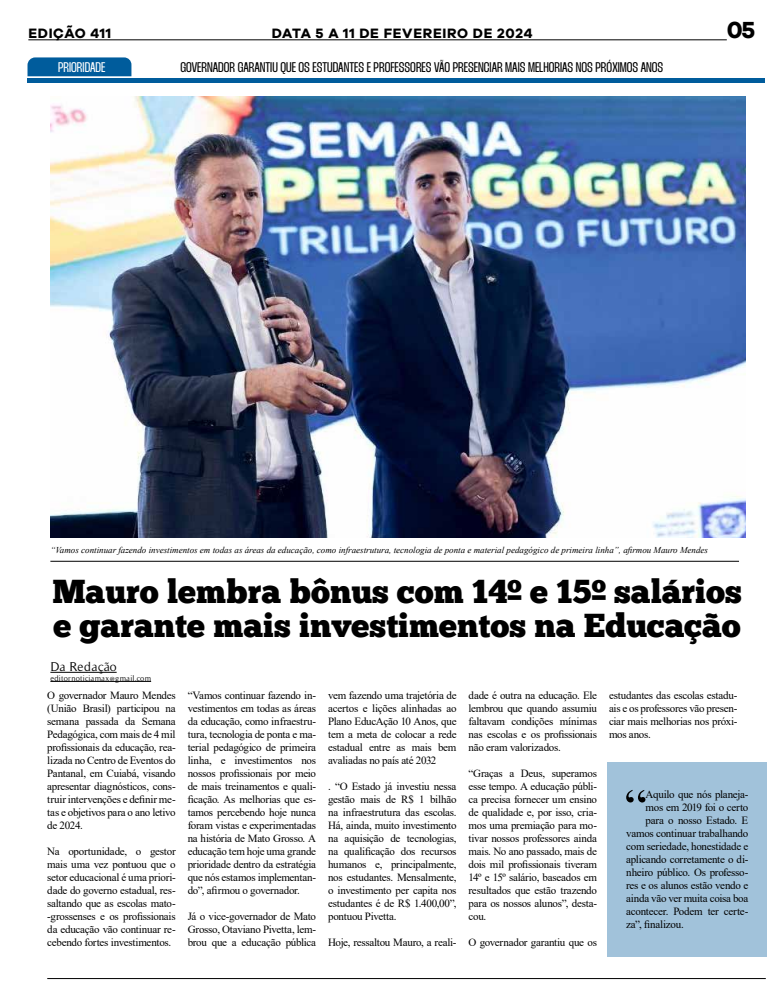
<style>
.page{position:relative;width:780px;height:993px;background:#fff}
.page>*{position:absolute;margin:0;border:0;box-sizing:border-box;transform-origin:0 0}
.t1{font:50.3px "Times New Roman";color:#000}
.t2{font:33px/34px "Chunk Five Ex";color:#000}
.t3{font:700 24px "Galyon";color:#000}
.t4{font:900 14px "Thunder";color:#000}
.t5{font:700 14px "Galyon";letter-spacing:.05em;color:#000}
.t6{font:900 14px "Thunder";color:#fff}
.t7{font:13px "Timeless";color:#000}
.t8{font:11px/13px "Times New Roman";letter-spacing:-.025em;color:#000;text-align:justify}
.t9{font:italic 9px "Times New Roman";color:#000}
.t10{font:8px "Timeless";letter-spacing:.025em;color:#000}
</style>
<div class="page">
<img style="left:50px;top:96px;width:695px;height:441px">
<div style="left:607px;top:761px;width:160px;height:194px;background:#a1c2da"></div>
<hr style="left:28px;top:39px;width:698px;height:1px;background:#000">
<hr style="left:50px;top:671px;width:67px;height:1px;background:#000">
<hr style="left:50px;top:681px;width:101px;height:1px;background:#000">
<hr style="left:50px;top:561px;width:689px;height:1px;background:#000">
<hr style="left:47px;top:977px;width:718px;height:1px;background:#000">
<div style="left:27px;top:78px;width:737px;height:5px;background:#005c9c"></div>
<svg style="left:27px;top:57px;width:104px;height:19px;background:#0a629f"></svg>
<p class="t5" style="left:28px;top:24px;width:85px">EDIÇÃO 411</p>
<p class="t5" style="left:272px;top:24px;width:262px">DATA 5 A 11 DE FEVEREIRO DE 2024</p>
<h3 class="t3" style="left:726px;top:15px;width:30px">05</h3>
<p class="t6" style="left:58px;top:59px;width:49px">PRIORIDADE</p>
<p class="t4" style="left:180px;top:59px;width:484px">GOVERNADOR GARANTIU QUE OS ESTUDANTES E PROFESSORES VÃO PRESENCIAR MAIS MELHORIAS NOS PRÓXIMOS ANOS</p>
<p class="t9" style="left:50px;top:543px;width:659px">“Vamos continuar fazendo investimentos em todas as áreas da educação, como infraestrutura, tecnologia de ponta e material pedagógico de primeira linha”, afirmou Mauro Mendes</p>
<h2 class="t2" style="left:52px;top:574px;width:691px">Mauro lembra bônus com 14º e 15º salários e garante mais investimentos na Educação</h2>
<p class="t7" style="left:50px;top:659px;width:68px">Da Redação</p>
<p class="t10" style="left:50px;top:673px;width:102px">editornoticiamax@gmail.com</p>
<p class="t8" style="left:47px;top:688px;width:130px">O governador Mauro Mendes (União Brasil) participou na semana passada da Semana Pedagógica, com mais de 4 mil profissionais da educação, rea&shy;lizada no Centro de Eventos do Pantanal, em Cuiabá, visando apresentar diagnósticos, cons&shy;truir intervenções e definir me&shy;tas e objetivos para o ano letivo de 2024.</p>
<p class="t8" style="left:47px;top:844px;width:130px">Na oportunidade, o gestor mais uma vez pontuou que o setor educacional é uma priori&shy;dade do governo estadual, res&shy;saltando que as escolas mato--grossenses e os profissionais da educação vão continuar re&shy;cebendo fortes investimentos.</p>
<p class="t8" style="left:188px;top:688px;width:130px">“Vamos continuar fazendo in&shy;vestimentos em todas as áreas da educação, como infraestru&shy;tura, tecnologia de ponta e ma&shy;terial pedagógico de primeira linha, e investimentos nos nossos profissionais por meio de mais treinamentos e quali&shy;ficação. As melhorias que es&shy;tamos percebendo hoje nunca foram vistas e experimentadas na história de Mato Grosso. A educação tem hoje uma grande prioridade dentro da estratégia que nós estamos implementan&shy;do”, afirmou o governador.</p>
<p class="t8" style="left:188px;top:909px;width:130px">Já o vice-governador de Mato Grosso, Otaviano Pivetta, lem&shy;brou que a educação pública</p>
<p class="t8" style="left:328px;top:688px;width:130px">vem fazendo uma trajetória de acertos e lições alinhadas ao Plano EducAção 10 Anos, que tem a meta de colocar a rede estadual entre as mais bem avaliadas no país até 2032</p>
<p class="t8" style="left:328px;top:779px;width:130px">. “O Estado já investiu nessa gestão mais de R$ 1 bilhão na infraestrutura das escolas.<br>Há, ainda, muito investimento na aquisição de tecnologias, na qualificação dos recursos humanos e, principalmente, nos estudantes. Mensalmente, o investimento per capita nos estudantes é de R$ 1.400,00”, pontuou Pivetta.</p>
<p class="t8" style="left:328px;top:935px;width:130px">Hoje, ressaltou Mauro, a reali-</p>
<p class="t8" style="left:468px;top:688px;width:130px">dade é outra na educação. Ele lembrou que quando assumiu faltavam condições mínimas nas escolas e os profissionais não eram valorizados.</p>
<p class="t8" style="left:468px;top:766px;width:130px">“Graças a Deus, superamos esse tempo. A educação públi&shy;ca precisa fornecer um ensino de qualidade e, por isso, cria&shy;mos uma premiação para mo&shy;tivar nossos professores ainda mais. No ano passado, mais de dois mil profissionais tiveram 14º e 15º salário, baseados em resultados que estão trazendo para os nossos alunos”, desta&shy;cou.</p>
<p class="t8" style="left:468px;top:935px;width:130px">O governador garantiu que os</p>
<p class="t8" style="left:609px;top:688px;width:130px">estudantes das escolas estadu&shy;ais e os professores vão presen&shy;ciar mais melhorias nos próxi&shy;mos anos.</p>
<h1 class="t1" style="left:624px;top:771px;width:24px">“</h1>
<p class="t8" style="left:645px;top:787px;width:104px">Aquilo que nós planeja-</p>
<p class="t8" style="left:645px;top:800px;width:104px">mos em 2019 foi o certo</p>
<p class="t8" style="left:645px;top:813px;width:104px">para o nosso Estado. E</p>
<p class="t8" style="left:626px;top:826px;width:124px">vamos continuar trabalhando</p>
<p class="t8" style="left:626px;top:839px;width:124px">com seriedade, honestidade e</p>
<p class="t8" style="left:626px;top:852px;width:124px">aplicando corretamente o di-</p>
<p class="t8" style="left:626px;top:865px;width:124px">nheiro público. Os professo-</p>
<p class="t8" style="left:626px;top:878px;width:124px">res e os alunos estão vendo e</p>
<p class="t8" style="left:626px;top:891px;width:124px">ainda vão ver muita coisa boa</p>
<p class="t8" style="left:626px;top:904px;width:124px">acontecer. Podem ter certe-</p>
<p class="t8" style="left:626px;top:917px;width:59px">za”, finalizou.</p>
</div>
